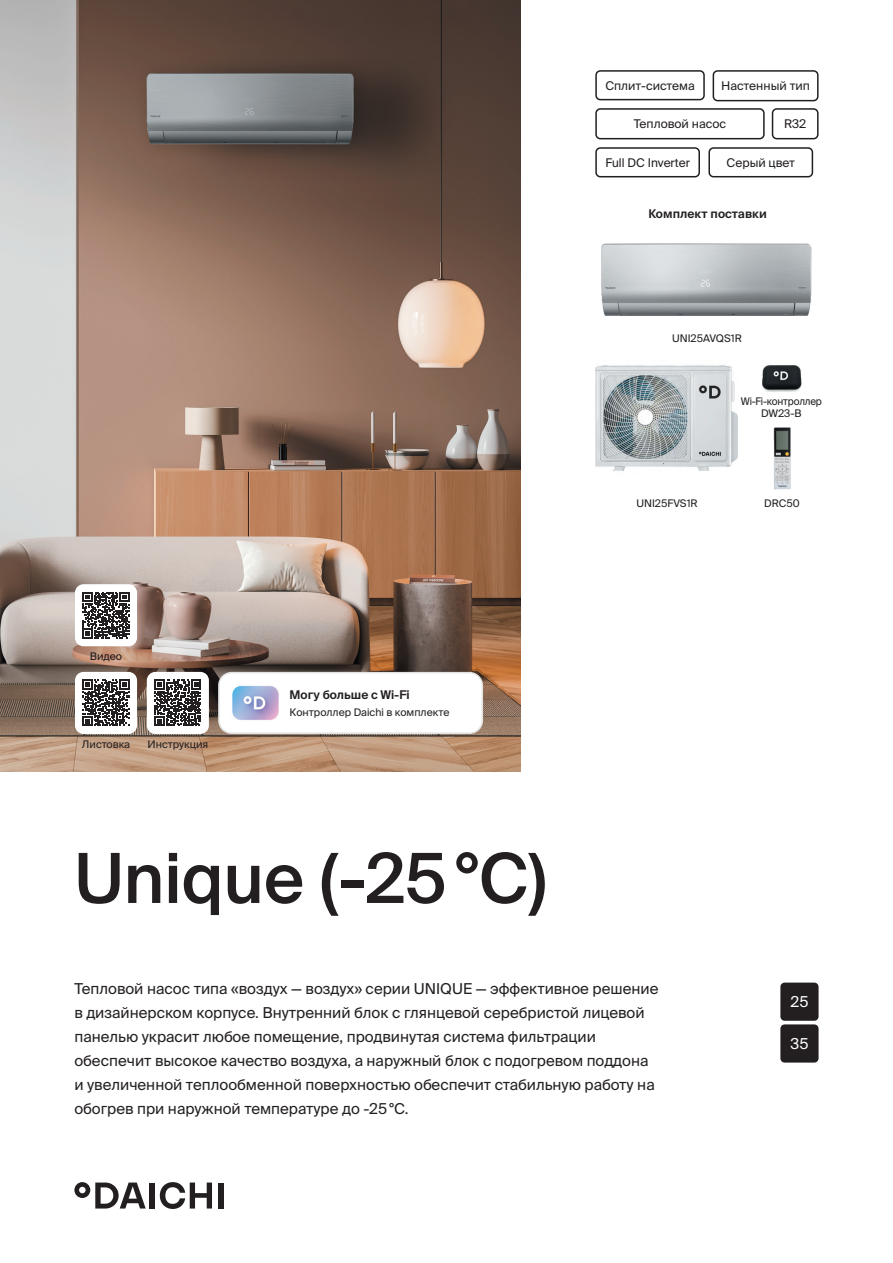
<style>
.page{position:relative;width:893px;height:1263px;background:#fff}
.page>*{position:absolute;margin:0;border:0;box-sizing:border-box;transform-origin:0 0}
.t1{font:500 69px "Suisse Intl";color:#231f20}
.t2{font:15px/24px "Suisse Intl";color:#231f20}
.t3{font:15px "Suisse Intl";color:#fff}
.t4{font:12px "Suisse Intl";color:#231f20}
.Table_title{font:600 12px "Suisse Intl";letter-spacing:.005em;color:#231f20}
.Picture_sign{font:10.5px "Suisse Intl";color:#231f20}
.Picture_sign-2{font:10.5px/12.6px "Suisse Intl";letter-spacing:-.02em;color:#231f20;text-align:center;scale:.94 1}
.t5{font:10.5px "Suisse Intl";color:#1a191d}
</style>
<div class="page">
<img style="left:0;top:0;width:520px;height:771px">
<img style="left:601px;top:243px;width:211px;height:73px">
<img style="left:595px;top:365px;width:143px;height:107px">
<img style="left:773px;top:427px;width:18px;height:63px">
<div style="left:219px;top:673px;width:263px;height:60px;background:#fff;border-radius:13px"></div>
<div style="left:218px;top:672px;width:265px;height:62px;border:2px solid #e1e2e2;border-radius:13px"></div>
<img style="left:232px;top:685px;width:47px;height:35px">
<div style="left:595px;top:147px;width:105px;height:30px;border:2px solid #231f20;border-radius:4px"></div>
<div style="left:708px;top:147px;width:105px;height:30px;border:2px solid #231f20;border-radius:4px"></div>
<div style="left:595px;top:70px;width:110px;height:30px;border:2px solid #231f20;border-radius:4px"></div>
<div style="left:595px;top:108px;width:170px;height:31px;border:2px solid #231f20;border-radius:4px"></div>
<div style="left:772px;top:108px;width:47px;height:31px;border:2px solid #231f20;border-radius:4px"></div>
<div style="left:780px;top:982px;width:39px;height:39px;background:#231f20;border-radius:4px"></div>
<div style="left:780px;top:1024px;width:39px;height:38px;background:#231f20;border-radius:4px"></div>
<div style="left:75px;top:672px;width:62px;height:62px;background:#fff;border-radius:9px"></div>
<svg style="left:83px;top:680px;width:46px;height:46px"></svg>
<div style="left:147px;top:672px;width:62px;height:62px;background:#fff;border-radius:9px"></div>
<svg style="left:155px;top:680px;width:46px;height:46px"></svg>
<div style="left:713px;top:70px;width:106px;height:31px;border:2px solid #231f20;border-radius:4px"></div>
<img style="left:762px;top:365px;width:40px;height:27px">
<div style="left:75px;top:584px;width:62px;height:62px;background:#fff;border-radius:9px"></div>
<svg style="left:83px;top:592px;width:46px;height:46px"></svg>
<div style="left:150px;top:1182px;width:5px;height:26px;background:#231f20"></div>
<div style="left:218px;top:1182px;width:5px;height:26px;background:#231f20"></div>
<svg style="left:160px;top:1182px;width:52px;height:27px"></svg>
<svg style="left:74px;top:1182px;width:72px;height:26px"></svg>
<p class="t4" style="left:605px;top:78px;width:91px">Сплит-система</p>
<p class="t4" style="left:634px;top:117px;width:94px">Тепловой насос</p>
<p class="t4" style="left:784px;top:117px;width:24px">R32</p>
<p class="t4" style="left:721px;top:79px;width:90px">Настенный тип</p>
<p class="t4" style="left:605px;top:156px;width:86px">Full DC Inverter</p>
<p class="t4" style="left:726px;top:156px;width:70px">Серый цвет</p>
<p class="Table_title" style="left:648px;top:207px;width:120px">Комплект поставки</p>
<p class="Picture_sign" style="left:672px;top:332px;width:71px">UNI25AVQS1R</p>
<p class="Picture_sign-2" style="left:741px;top:395px;width:88px">Wi-Fi-контроллер<br>DW23-B</p>
<p class="t5" style="left:90px;top:650px;width:34px">Видео</p>
<p class="Picture_sign" style="left:82px;top:738px;width:50px">Листовка</p>
<p class="Picture_sign" style="left:147px;top:738px;width:62px">Инструкция</p>
<p class="Table_title" style="left:290px;top:688px;width:121px">Могу больше с Wi-Fi</p>
<p class="Picture_sign" style="left:290px;top:706px;width:161px">Контроллер Daichi в комплекте</p>
<p class="t1" style="left:74px;top:839px;width:474px">Unique (-25°C)</p>
<p class="Picture_sign" style="left:636px;top:497px;width:63px">UNI25FVS1R</p>
<p class="Picture_sign" style="left:764px;top:497px;width:37px">DRC50</p>
<p class="t2" style="left:74px;top:977px;width:586px">Тепловой насос типа «воздух — воздух» серии UNIQUE — эффективное решение в дизайнерском корпусе. Внутренний блок с глянцевой серебристой лицевой панелью украсит любое помещение, продвинутая система фильтрации обеспечит высокое качество воздуха, а наружный блок с подогревом поддона и увеличенной теплообменной поверхностью обеспечит стабильную работу на обогрев при наружной температуре до -25°С.</p>
<p class="t3" style="left:790px;top:993px;width:19px">25</p>
<p class="t3" style="left:790px;top:1035px;width:19px">35</p>
</div>
